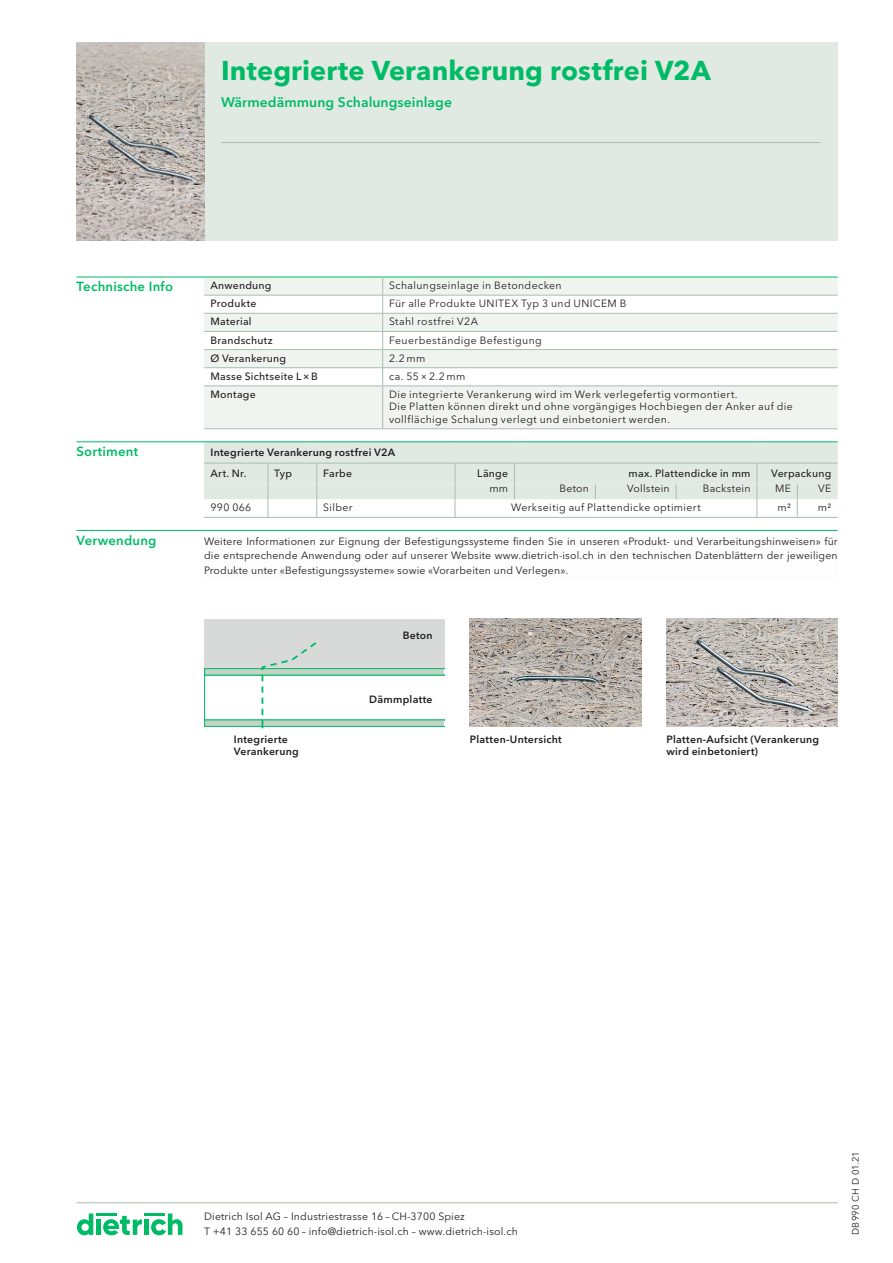
<style>
.page{position:relative;width:893px;height:1263px;background:#fff}
.page>*{position:absolute;margin:0;border:0;box-sizing:border-box;transform-origin:0 0}
.t1{font:700 27px "Avenir Next W1 G";letter-spacing:.01em;color:#0b6}
.t2{font:600 13.8px "Avenir Next W1 G";letter-spacing:.005em;color:#0b6}
.t3{font:600 13.2px "Avenir Next W1 G";letter-spacing:.015em;color:#0b6}
.t4{font:10.5px/14.4px "Avenir Next W1 G";letter-spacing:.03em;color:#231f20}
.DIE_TAB_Header_Mediu{font:600 10.5px/21.3px "Avenir Next W1 G";letter-spacing:.025em;color:#231f20}
.t5{font:500 10.5px "Avenir Next W1 G";letter-spacing:.02em;color:#231f20}
.DIE_Produktnummer_6{font:9.3px "Avenir Next W1 G";letter-spacing:.025em;color:#231f20}
.s1{font-weight:500}
</style>
<div class="page">
<div style="left:204px;top:43px;width:634px;height:198px;background:#e1e9e3"></div>
<img style="left:77px;top:43px;width:127px;height:198px">
<svg style="left:204px;top:278px;width:634px;height:150px;fill:#f0f4f1"></svg>
<hr style="left:383px;top:349px;width:455px;height:1px;background:#aabdad">
<hr style="left:383px;top:367px;width:455px;height:1px;background:#aabdad">
<hr style="left:383px;top:386px;width:455px;height:1px;background:#aabdad">
<hr style="left:383px;top:428px;width:455px;height:1px;background:#aabdad">
<hr style="left:383px;top:277px;width:455px;height:1px;background:#0b6">
<hr style="left:383px;top:295px;width:455px;height:1px;background:#aabdad">
<hr style="left:204px;top:349px;width:179px;height:1px;background:#aabdad">
<hr style="left:204px;top:367px;width:179px;height:1px;background:#aabdad">
<hr style="left:204px;top:386px;width:179px;height:1px;background:#aabdad">
<hr style="left:382px;top:386px;width:1px;height:42px;background:#aabdad">
<hr style="left:204px;top:428px;width:179px;height:1px;background:#aabdad">
<hr style="left:77px;top:277px;width:127px;height:1px;background:#0b6">
<hr style="left:204px;top:277px;width:179px;height:1px;background:#0b6">
<svg style="left:382px;top:277px;width:1px;height:109px"></svg>
<hr style="left:204px;top:295px;width:179px;height:1px;background:#aabdad">
<hr style="left:204px;top:313px;width:179px;height:1px;background:#aabdad">
<hr style="left:383px;top:313px;width:455px;height:1px;background:#aabdad">
<hr style="left:204px;top:331px;width:179px;height:1px;background:#aabdad">
<hr style="left:383px;top:331px;width:455px;height:1px;background:#aabdad">
<hr style="left:77px;top:441px;width:127px;height:1px;background:#0b6">
<hr style="left:204px;top:441px;width:64px;height:1px;background:#0b6">
<hr style="left:268px;top:441px;width:49px;height:1px;background:#0b6">
<hr style="left:317px;top:441px;width:138px;height:1px;background:#0b6">
<hr style="left:455px;top:441px;width:59px;height:1px;background:#0b6">
<hr style="left:514px;top:441px;width:243px;height:1px;background:#0b6">
<hr style="left:757px;top:441px;width:81px;height:1px;background:#0b6">
<hr style="left:455px;top:517px;width:59px;height:1px;background:#aabdad">
<hr style="left:514px;top:517px;width:81px;height:1px;background:#aabdad">
<hr style="left:595px;top:517px;width:81px;height:1px;background:#aabdad">
<hr style="left:676px;top:517px;width:81px;height:1px;background:#aabdad">
<hr style="left:797px;top:517px;width:41px;height:1px;background:#aabdad">
<hr style="left:757px;top:517px;width:40px;height:1px;background:#aabdad">
<hr style="left:204px;top:517px;width:64px;height:1px;background:#aabdad">
<svg style="left:204px;top:442px;width:634px;height:75px"></svg>
<hr style="left:268px;top:517px;width:49px;height:1px;background:#aabdad">
<hr style="left:317px;top:517px;width:138px;height:1px;background:#aabdad">
<hr style="left:204px;top:530px;width:634px;height:1px;background:#0b6">
<hr style="left:77px;top:530px;width:127px;height:1px;background:#0b6">
<hr style="left:221px;top:142px;width:600px;height:1px;background:#aabdad">
<hr style="left:77px;top:1202px;width:761px;height:1px;background:#aabdad">
<svg style="left:77px;top:1213px;width:16px;height:22px"></svg>
<svg style="left:151px;top:1213px;width:31px;height:22px"></svg>
<div style="left:144px;top:1219px;width:5px;height:16px;background:#0b6"></div>
<hr style="left:144px;top:1213px;width:21px;height:3px;background:#0b6">
<div style="left:96px;top:1219px;width:5px;height:16px;background:#0b6"></div>
<hr style="left:96px;top:1213px;width:21px;height:3px;background:#0b6">
<svg style="left:103px;top:1216px;width:39px;height:19px"></svg>
<div style="left:204px;top:619px;width:240px;height:49px;background:#d8dada"></div>
<svg style="left:204px;top:642px;width:240px;height:86px"></svg>
<img style="left:470px;top:619px;width:171px;height:108px">
<img style="left:666px;top:619px;width:172px;height:108px">
<p class="t1" style="left:221px;top:49px;width:491px">Integrierte Verankerung rostfrei V2A</p>
<p class="t2" style="left:221px;top:91px;width:232px">Wärmedämmung Schalungseinlage</p>
<p class="t3" style="left:77px;top:276px;width:98px">Technische Info</p>
<p class="t5" style="left:210px;top:277px;width:62px">Anwendung</p>
<p class="t4" style="left:389px;top:277px;width:174px">Schalungseinlage in Betondecken</p>
<p class="t5" style="left:210px;top:295px;width:48px">Produkte</p>
<p class="t4" style="left:389px;top:295px;width:239px">Für alle Produkte UNITEX Typ 3 und UNICEM B</p>
<p class="t5" style="left:210px;top:313px;width:43px">Material</p>
<p class="t4" style="left:389px;top:314px;width:90px">Stahl rostfrei V2A</p>
<p class="t5" style="left:210px;top:332px;width:64px">Brandschutz</p>
<p class="t4" style="left:389px;top:332px;width:154px">Feuerbeständige Befestigung</p>
<p class="t5" style="left:210px;top:350px;width:77px">Ø Verankerung</p>
<p class="t4" style="left:389px;top:350px;width:38px">2.2 mm</p>
<p class="t5" style="left:210px;top:368px;width:109px">Masse Sichtseite L × B</p>
<p class="t4" style="left:389px;top:368px;width:78px">ca. 55 × 2.2 mm</p>
<p class="t5" style="left:210px;top:386px;width:47px">Montage</p>
<p class="t4" style="left:389px;top:387px;width:405px;line-height:12.5px">Die integrierte Verankerung wird im Werk verlegefertig vormontiert.<br>Die Platten können direkt und ohne vorgängiges Hochbiegen der Anker auf die vollflächige Schalung verlegt und einbetoniert werden.</p>
<p class="t3" style="left:77px;top:441px;width:63px">Sortiment</p>
<p class="DIE_TAB_Header_Mediu" style="left:210px;top:441px;width:186px">Integrierte Verankerung rostfrei V2A<br><span class="s1">Art. Nr.</span></p>
<p class="t5" style="left:274px;top:465px;width:19px">Typ</p>
<p class="t5" style="left:323px;top:465px;width:30px">Farbe</p>
<p class="t5" style="left:477px;top:465px;width:32px">Länge</p>
<p class="t5" style="left:628px;top:465px;width:123px">max. Plattendicke in mm</p>
<p class="t5" style="left:771px;top:465px;width:62px">Verpackung</p>
<p class="t4" style="left:489px;top:480px;width:20px">mm</p>
<p class="t4" style="left:559px;top:480px;width:31px">Beton</p>
<p class="t4" style="left:627px;top:480px;width:44px">Vollstein</p>
<p class="t4" style="left:703px;top:480px;width:49px">Backstein</p>
<p class="t4" style="left:775px;top:480px;width:17px">ME</p>
<p class="t4" style="left:818px;top:480px;width:15px">VE</p>
<p class="t4" style="left:210px;top:500px;width:42px">990 066</p>
<p class="t4" style="left:323px;top:500px;width:31px">Silber</p>
<p class="t4" style="left:511px;top:500px;width:191px">Werkseitig auf Plattendicke optimiert</p>
<p class="t4" style="left:777px;top:500px;width:15px">m2</p>
<p class="t4" style="left:818px;top:500px;width:15px">m2</p>
<p class="t3" style="left:77px;top:529px;width:82px">Verwendung</p>
<p class="t4" style="left:204px;top:533px;width:635px;text-align:justify">Weitere Informationen zur Eignung der Befestigungssysteme finden Sie in unseren «Produkt- und Verarbeitungshinweisen» für die entsprechende Anwendung oder auf unserer Website www.dietrich-isol.ch in den technischen Datenblättern der jeweiligen Produkte unter «Befestigungssysteme» sowie «Vorarbeiten und Verlegen».</p>
<p class="DIE_TAB_Header_Mediu" style="left:403px;top:624px;width:31px">Beton</p>
<p class="DIE_TAB_Header_Mediu" style="left:234px;top:728px;width:56px">Integrierte</p>
<p class="DIE_TAB_Header_Mediu" style="left:234px;top:740px;width:66px">Verankerung</p>
<p class="DIE_TAB_Header_Mediu" style="left:369px;top:688px;width:65px">Dämmplatte</p>
<p class="DIE_TAB_Header_Mediu" style="left:470px;top:728px;width:93px">Platten-Untersicht</p>
<p class="DIE_TAB_Header_Mediu" style="left:666px;top:732px;width:154px;line-height:12.3px">Platten-Aufsicht (Verankerung wird einbetoniert)</p>
<p class="t4" style="left:204px;top:1208px;width:149px">Befestigungen und Z chläge</p>
<p class="t4" style="left:204px;top:1208px;width:315px">Dietrich Isol AG – Industriestrasse 16 – CH-3700 Spiez<br>T +41 33 655 60 60 – info@dietrich-isol.ch – www.dietrich-isol.ch</p>
<p class="DIE_Produktnummer_6" style="left:848px;top:1235px;width:85px;rotate:-90deg">DB990 CH D 01.21</p>
</div>
